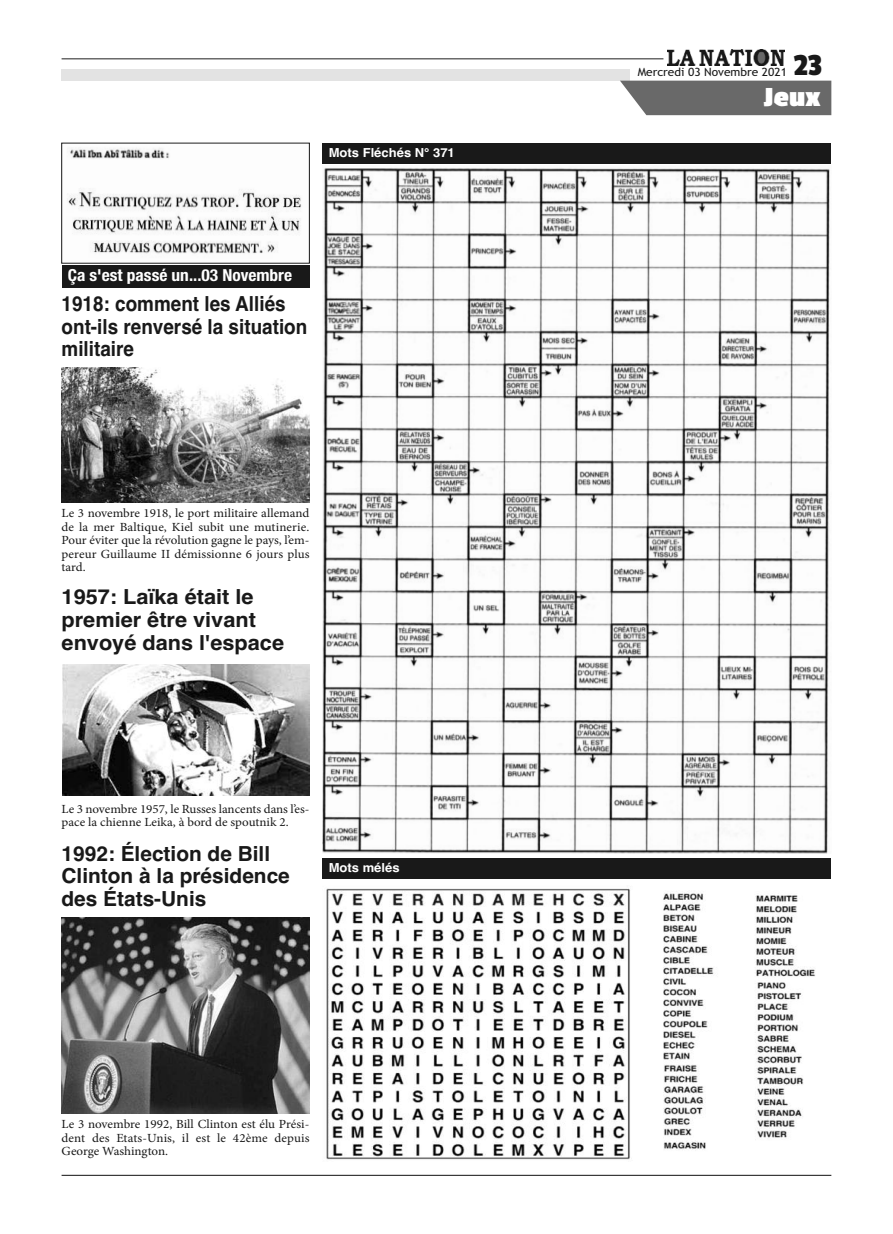
<style>
.page{position:relative;width:893px;height:1234px;background:#fff}
.page>*{position:absolute;margin:0;border:0;box-sizing:border-box;transform-origin:0 0}
.t1{font:32.1px "Passion One";color:#191919;scale:1.05 1}
.t2{font:700 28.95px "Passion One";color:#fff;scale:1.05 1}
.t3{font:700 20.7px/22.8px "Helvetica";color:#191919;scale:.91 1}
.t4{font:700 20.7px/22.8px "Helvetica";color:#191919;scale:1.05 1}
.t5{font:700 20.7px/22.8px "Helvetica";color:#191919}
.t6{font:700 condensed 16.5px "Helvetica Neue";color:#fff;scale:1.05 1}
.t7{font:12.45px/13.5px "Minion Pro";color:#191919;text-align:justify;scale:1.05 1}
.t8{font:700 12.45px "Helvetica";color:#fff;scale:1.05 1}
.t9{font:11.4px "Trebuchet MS";color:#191919;scale:1.05 1}
</style>
<div class="page">
<hr style="left:62px;top:1174px;width:769px;height:1px;background:#191919">
<img style="left:667px;top:49px;width:117px;height:16px">
<hr style="left:62px;top:59px;width:601px;height:1px;background:#191919">
<div style="left:62px;top:69px;width:568px;height:11px;background:#e3e3e3"></div>
<div style="left:620px;top:81px;width:211px;height:34px;background:#696969"></div>
<div style="left:322px;top:143px;width:509px;height:20px;background:#191919"></div>
<div style="left:322px;top:857px;width:509px;height:21px;background:#191919"></div>
<div style="left:62px;top:265px;width:247px;height:22px;background:#191919"></div>
<img style="left:62px;top:917px;width:247px;height:196px">
<img style="left:62px;top:367px;width:247px;height:135px">
<img style="left:62px;top:664px;width:247px;height:130px">
<img style="left:67px;top:148px;width:235px;height:106px">
<img style="left:322px;top:168px;width:508px;height:685px">
<img style="left:326px;top:888px;width:489px;height:272px">
<p class="t8" style="left:329px;top:145px;width:122px">Mots Fléchés N° 371</p>
<p class="t8" style="left:433px;top:145px;width:8px">2</p>
<h3 class="t6" style="left:68px;top:261px;width:215px">Ça s'est passé un...03 Novembre</h3>
<h3 class="t3" style="left:62px;top:292px;width:272px">1918: comment les Alliés ont-ils renversé la situation militaire</h3>
<p class="t7" style="left:62px;top:507px;width:238px">Le 3 novembre 1918, le port militaire allemand de la mer Baltique, Kiel subit une mutinerie.<br>Pour éviter que la révolution gagne le pays, l’em&shy;pereur Guillaume II démissionne 6 jours plus tard.</p>
<h3 class="t4" style="left:62px;top:585px;width:213px">1957: Laïka était le premier être vivant envoyé dans l'espace</h3>
<p class="t7" style="left:62px;top:803px;width:238px">Le 3 novembre 1957, le Russes lancents dans l’es&shy;pace la chienne Leika, à bord de spoutnik 2.</p>
<h3 class="t5" style="left:62px;top:841px;width:230px">1992: Élection de Bill<br>Clinton à la présidence des États-Unis</h3>
<p class="t8" style="left:329px;top:860px;width:69px">Mots mélés</p>
<p class="t7" style="left:62px;top:1118px;width:238px">Le 3 novembre 1992, Bill Clinton est élu Prési&shy;dent des Etats-Unis, il est le 42ème depuis George Washington.</p>
<h1 class="t1" style="left:794px;top:48px;width:28px">23</h1>
<p class="t9" style="left:638px;top:66px;width:144px">Mercredi 03 Novembre 2021</p>
<h2 class="t2" style="left:764px;top:82px;width:55px">Jeux</h2>
</div>
